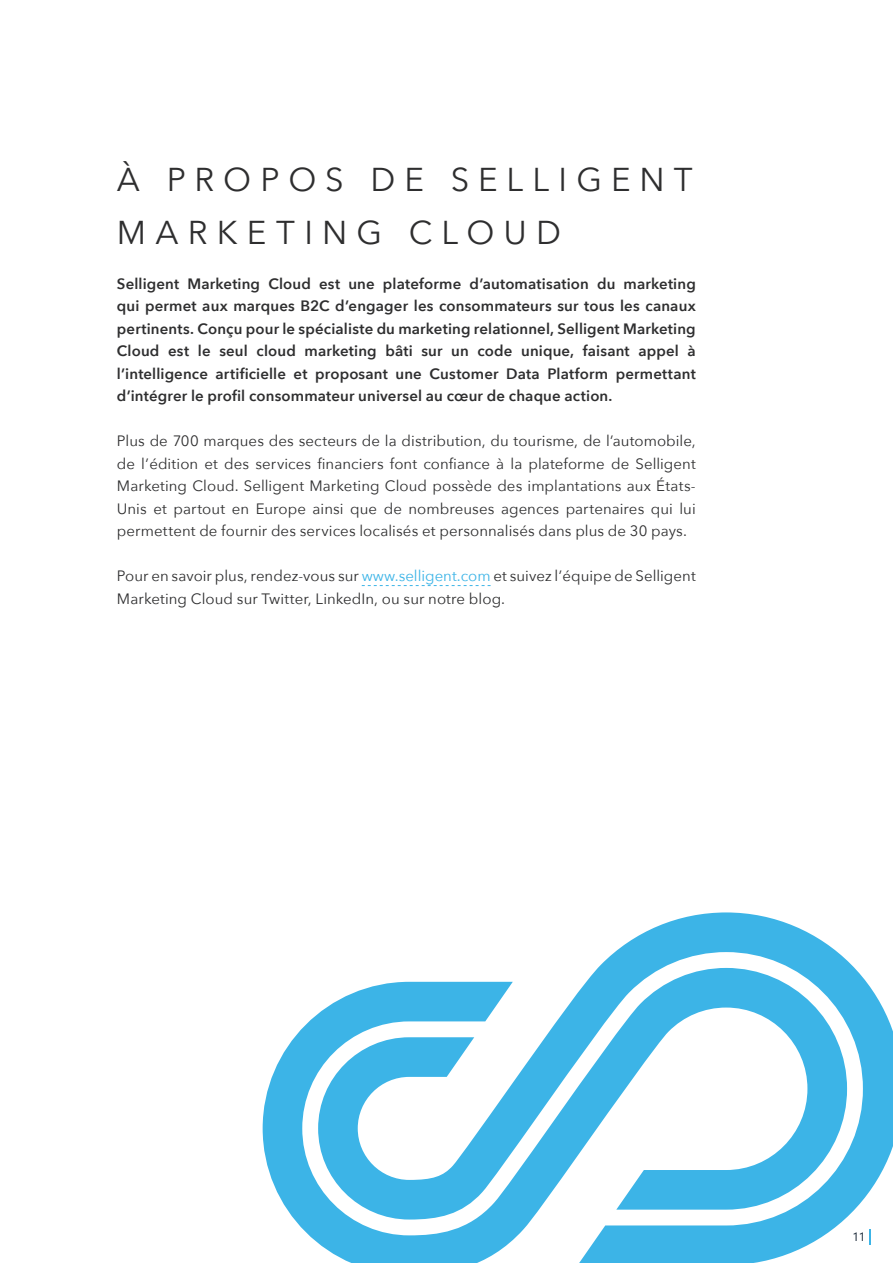
<style>
.page{position:relative;width:893px;height:1263px;background:#fff}
.page>*{position:absolute;margin:0;border:0;box-sizing:border-box;transform-origin:0 0}
.t1{font:33px/52.5px "Avenir Next";letter-spacing:.275em;color:#2e2e2f}
.t2{font:15px/22.5px "Avenir Next";letter-spacing:.005em;color:#2e2e2f;text-align:justify}
.t3{font:600 15px/22.5px "Avenir Next";letter-spacing:.01em;color:#2e2e2f;text-align:justify}
.t4{font:12px "Segoe UI";color:#1b2938}
.s1{color:#3cb4e7}
</style>
<div class="page">
<svg style="left:263px;top:1014px;width:55px;height:229px;fill:#3cb4e7"></svg>
<svg style="left:318px;top:912px;width:575px;height:351px"></svg>
<svg style="left:362px;top:585px;width:129px;height:1px"></svg>
<h1 class="t1" style="left:117px;top:152px;width:577px">À PROPOS DE SELLIGENT<br>MARKETING CLOUD</h1>
<p class="t3" style="left:117px;top:272px;width:580px">Selligent Marketing Cloud est une plateforme d’automatisation du marketing qui permet aux marques B2C d’engager les consommateurs sur tous les canaux pertinents. Conçu pour le spécialiste du marketing relationnel, Selligent Marketing Cloud est le seul cloud marketing bâti sur un code unique, faisant appel à l’intelligence artificielle et proposant une Customer Data Platform permettant d’intégrer le profil consommateur universel au cœur de chaque action.</p>
<p class="t2" style="left:117px;top:429px;width:580px">Plus de 700 marques des secteurs de la distribution, du tourisme, de l’automobile, de l’édition et des services financiers font confiance à la plateforme de Selligent Marketing Cloud. Selligent Marketing Cloud possède des implantations aux États-Unis et partout en Europe ainsi que de nombreuses agences partenaires qui lui permettent de fournir des services localisés et personnalisés dans plus de 30 pays.</p>
<p class="t2" style="left:117px;top:564px;width:580px">Pour en savoir plus, rendez-vous sur <span class="s1">www.selligent.com</span> et suivez l’équipe de Selligent<br>Marketing Cloud sur Twitter, LinkedIn, ou sur notre blog.</p>
<p class="t4" style="left:852px;top:1228px;width:14px">11</p>
</div>
